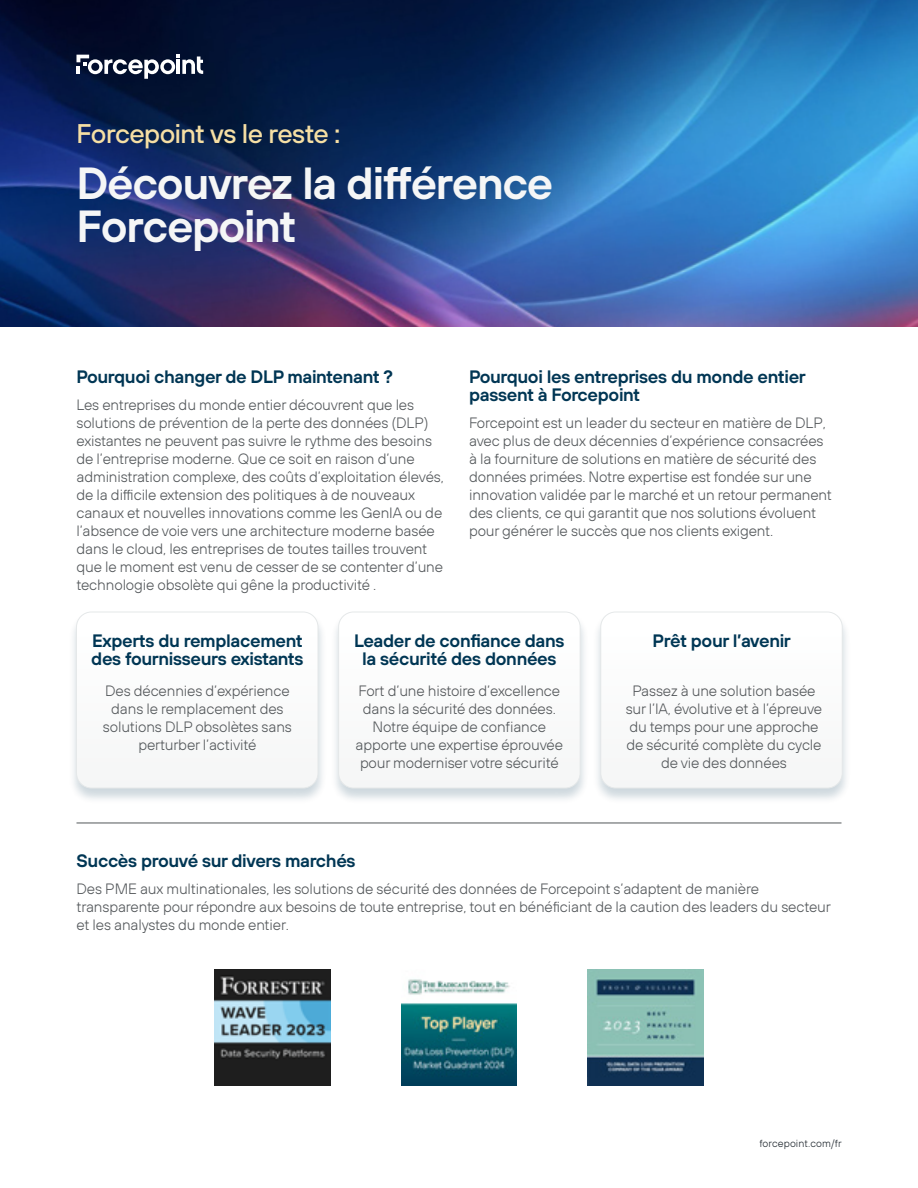
<style>
.page{position:relative;width:918px;height:1188px;background:#fff}
.page>*{position:absolute;margin:0;border:0;box-sizing:border-box;transform-origin:0 0}
.t1{font:600 45px/43.5px "FP Sans";letter-spacing:-.03em;color:#f5f6f6}
.t2{font:500 27px "FP Sans";letter-spacing:-.02em;color:#f6dfa4}
.t3{font:600 18px/18px "FP Sans";letter-spacing:-.02em;color:#003654}
.t4{font:300 15px/18px "FP Sans";letter-spacing:-.01em;color:#53575a}
.t5{font:300 10.5px "FP Sans";letter-spacing:.01em;color:#1d252c}
</style>
<div class="page">
<img style="left:0;top:0;width:918px;height:326px">
<svg style="left:76px;top:55px;width:127px;height:24px"></svg>
<div style="left:68px;top:611px;width:259px;height:193px;background:#003654;opacity:.2"></div>
<svg style="left:76px;top:612px;width:242px;height:176px"></svg>
<div style="left:76px;top:612px;width:242px;height:176px;border:1px solid #e5e8e9;border-radius:15px"></div>
<div style="left:330px;top:611px;width:259px;height:193px;background:#003654;opacity:.2"></div>
<svg style="left:339px;top:612px;width:241px;height:176px"></svg>
<div style="left:338px;top:612px;width:243px;height:176px;border:1px solid #e5e8e9;border-radius:15px"></div>
<div style="left:592px;top:611px;width:259px;height:193px;background:#003654;opacity:.2"></div>
<svg style="left:601px;top:612px;width:241px;height:176px"></svg>
<div style="left:600px;top:612px;width:243px;height:176px;border:1px solid #e5e8e9;border-radius:15px"></div>
<img style="left:215px;top:970px;width:115px;height:115px">
<img style="left:401px;top:979px;width:116px;height:106px">
<img style="left:588px;top:970px;width:115px;height:115px">
<hr style="left:76px;top:823px;width:766px;height:1px;background:#53575a">
<h2 class="t2" style="left:76px;top:117px;width:266px">Forcepoint vs le reste :</h2>
<h1 class="t1" style="left:76px;top:160px;width:479px">Découvrez la différence<br>Forcepoint</h1>
<p class="t3" style="left:76px;top:367px;width:318px">Pourquoi changer de DLP maintenant ?</p>
<p class="t4" style="left:76px;top:396px;width:369px">Les entreprises du monde entier découvrent que les solutions de prévention de la perte des données (DLP) existantes ne peuvent pas suivre le rythme des besoins de l’entreprise moderne. Que ce soit en raison d’une administration complexe, des coûts d’exploitation élevés, de la difficile extension des politiques à de nouveaux canaux et nouvelles innovations comme les GenIA ou de l’absence de voie vers une architecture moderne basée dans le cloud, les entreprises de toutes tailles trouvent que le moment est venu de cesser de se contenter d’une technologie obsolète qui gêne la productivité .</p>
<p class="t3" style="left:469px;top:367px;width:338px">Pourquoi les entreprises du monde entier passent à Forcepoint</p>
<p class="t4" style="left:469px;top:414px;width:364px">Forcepoint est un leader du secteur en matière de DLP, avec plus de deux décennies d’expérience consacrées à la fourniture de solutions en matière de sécurité des données primées. Notre expertise est fondée sur une innovation validée par le marché et un retour permanent des clients, ce qui garantit que nos solutions évoluent pour générer le succès que nos clients exigent.</p>
<p class="t3" style="left:91px;top:631px;width:214px">Experts du remplacement des fournisseurs existants</p>
<p class="t3" style="left:354px;top:631px;width:212px;text-align:center">Leader de confiance dans la sécurité des données</p>
<p class="t3" style="left:653px;top:631px;width:140px">Prêt pour l’avenir</p>
<p class="t4" style="left:103px;top:681px;width:190px;text-align:center">Des décennies d’expérience dans le remplacement des solutions DLP obsolètes sans perturber l’activité</p>
<p class="t4" style="left:356px;top:681px;width:209px;text-align:center">Fort d’une histoire d’excellence dans la sécurité des données.<br>Notre équipe de confiance apporte une expertise éprouvée pour moderniser votre sécurité</p>
<p class="t4" style="left:626px;top:681px;width:198px;text-align:center">Passez à une solution basée sur l’IA, évolutive et à l’épreuve du temps pour une approche de sécurité complète du cycle de vie des données</p>
<p class="t3" style="left:77px;top:851px;width:281px">Succès prouvé sur divers marchés</p>
<p class="t4" style="left:77px;top:880px;width:756px">Des PME aux multinationales, les solutions de sécurité des données de Forcepoint s’adaptent de manière transparente pour répondre aux besoins de toute entreprise, tout en bénéficiant de la caution des leaders du secteur et les analystes du monde entier.</p>
<p class="t5" style="left:759px;top:1137px;width:84px">forcepoint.com/fr</p>
</div>
